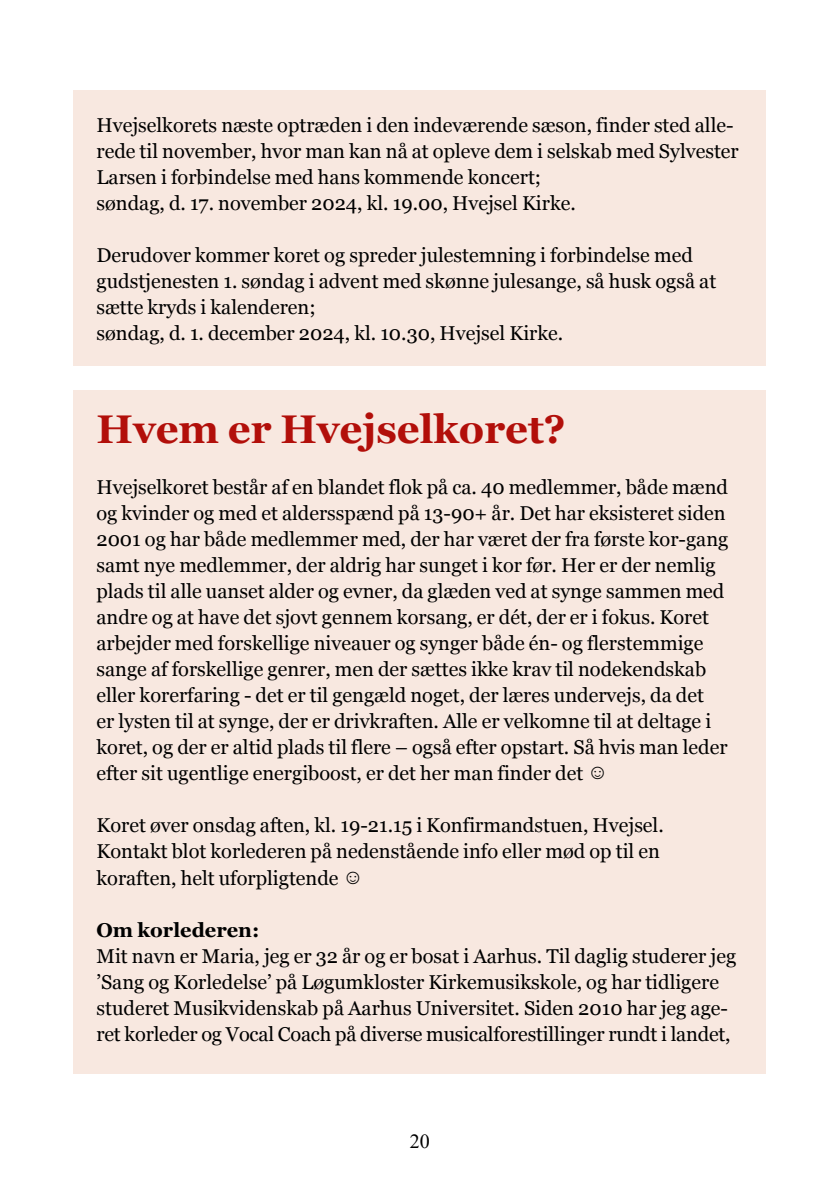
<style>
.page{position:relative;width:840px;height:1191px;background:#fff}
.page>*{position:absolute;margin:0;border:0;box-sizing:border-box;transform-origin:0 0}
.t1{font:700 40px "Georgia";color:#b20f0a}
.t2{font:20px/26px "Georgia";color:#000}
.t3{font:700 20px "Georgia";color:#000}
.t4{font:20px "Times New Roman";color:#000}
.s1{font-family:"Arial"}
</style>
<div class="page">
<div style="left:74px;top:91px;width:691px;height:275px;background:#f8e8e0"></div>
<div style="left:74px;top:390px;width:691px;height:683px;background:#f8e8e0"></div>
<p class="t2" style="left:96px;top:111px;width:643px">Hvejselkorets næste optræden i den indeværende sæson, finder sted alle&shy;rede til november, hvor man kan nå at opleve dem i selskab med Sylvester Larsen i forbindelse med hans kommende koncert;<br>søndag, d. 17. november 2024, kl. 19.00, Hvejsel Kirke.</p>
<p class="t2" style="left:96px;top:241px;width:621px">Derudover kommer koret og spreder julestemning i forbindelse med gudstjenesten 1. søndag i advent med skønne julesange, så husk også at sætte kryds i kalenderen;<br>søndag, d. 1. december 2024, kl. 10.30, Hvejsel Kirke.</p>
<h1 class="t1" style="left:96px;top:399px;width:470px">Hvem er Hvejselkoret?</h1>
<p class="t2" style="left:96px;top:473px;width:633px">Hvejselkoret består af en blandet flok på ca. 40 medlemmer, både mænd og kvinder og med et aldersspænd på 13-90+ år. Det har eksisteret siden 2001 og har både medlemmer med, der har været der fra første kor-gang samt nye medlemmer, der aldrig har sunget i kor før. Her er der nemlig plads til alle uanset alder og evner, da glæden ved at synge sammen med andre og at have det sjovt gennem korsang, er dét, der er i fokus. Koret arbejder med forskellige niveauer og synger både én- og flerstemmige sange af forskellige genrer, men der sættes ikke krav til nodekendskab eller korerfaring - det er til gengæld noget, der læres undervejs, da det<br>er lysten til at synge, der er drivkraften. Alle er velkomne til at deltage i koret, og der er altid plads til flere – også efter opstart. Så hvis man leder efter sit ugentlige energiboost, er det her man finder det <span class="s1">☺</span></p>
<p class="t2" style="left:96px;top:811px;width:568px">Koret øver onsdag aften, kl. 19-21.15 i Konfirmandstuen, Hvejsel.<br>Kontakt blot korlederen på nedenstående info eller mød op til en koraften, helt uforpligtende <span class="s1">☺</span></p>
<p class="t3" style="left:96px;top:914px;width:164px">Om korlederen:</p>
<p class="t2" style="left:96px;top:941px;width:641px">Mit navn er Maria, jeg er 32 år og er bosat i Aarhus. Til daglig studerer jeg ’Sang og Korledelse’ på Løgumkloster Kirkemusikskole, og har tidligere studeret Musikvidenskab på Aarhus Universitet. Siden 2010 har jeg age&shy;ret korleder og Vocal Coach på diverse musicalforestillinger rundt i landet,</p>
<p class="t4" style="left:410px;top:1127px;width:21px">20</p>
</div>
